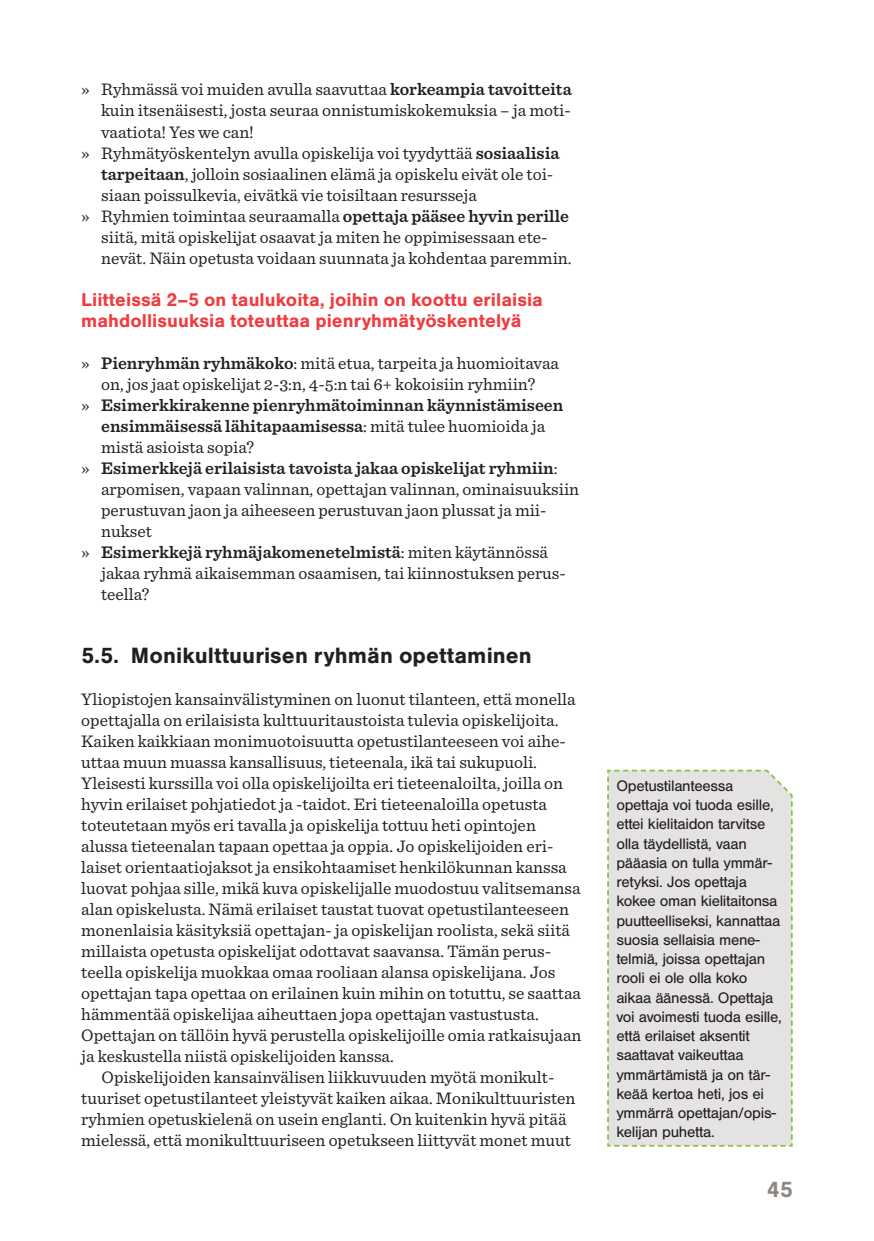
<style>
.page{position:relative;width:874px;height:1241px;background:#fff}
.page>*{position:absolute;margin:0;border:0;box-sizing:border-box;transform-origin:0 0}
.t1{font:700 22.93px "Nimbus San";letter-spacing:.005em;color:#231f20}
.t2{font:700 22.93px "Nimbus San";color:#8e8782}
.t3{font:700 19.25px/21px "Nimbus San";letter-spacing:.005em;color:#ee3d40}
.t4{font:17.5px "Sentinel";color:#231f20}
.t5{font:600 17.5px "Sentinel";color:#231f20}
.t6{font:15.75px/19.2px "Nimbus San";letter-spacing:-.02em;color:#231f20}
.s1{font-weight:600}
.s2{font-weight:400}
</style>
<div class="page">
<div style="left:607px;top:769px;width:186px;height:378px;background:#e5e3e2"></div>
<p class="t4" style="left:81px;top:76px;width:491px">» Ryhmässä voi muiden avulla saavuttaa <span class="s1">korkeampia tavoitteita</span></p>
<p class="t4" style="left:101px;top:97px;width:471px">kuin itsenäisesti, josta seuraa onnistumiskokemuksia – ja moti-</p>
<p class="t4" style="left:101px;top:118px;width:154px">vaatiota! Yes we can!</p>
<p class="t4" style="left:81px;top:139px;width:479px">» Ryhmätyöskentelyn avulla opiskelija voi tyydyttää <span class="s1">sosiaalisia</span></p>
<p class="t4" style="left:101px;top:160px;width:453px"><span class="s1">tarpeitaan</span>, jolloin sosiaalinen elämä ja opiskelu eivät ole toi-</p>
<p class="t4" style="left:101px;top:181px;width:377px">siaan poissulkevia, eivätkä vie toisiltaan resursseja</p>
<p class="t4" style="left:81px;top:202px;width:489px">» Ryhmien toimintaa seuraamalla <span class="s1">opettaja pääsee hyvin perille</span></p>
<p class="t4" style="left:101px;top:223px;width:447px">siitä, mitä opiskelijat osaavat ja miten he oppimisessaan ete-</p>
<p class="t4" style="left:101px;top:244px;width:471px">nevät. Näin opetusta voidaan suunnata ja kohdentaa paremmin.</p>
<p class="t3" style="left:81px;top:289px;width:463px">Liitteissä 2–5 on taulukoita, joihin on koottu erilaisia mahdollisuuksia toteuttaa pienryhmätyöskentelyä</p>
<p class="t4" style="left:81px;top:349px;width:479px">» <span class="s1">Pienryhmän ryhmäkoko</span>: mitä etua, tarpeita ja huomioitavaa</p>
<p class="t4" style="left:101px;top:370px;width:435px">on, jos jaat opiskelijat 2-3:n, 4-5:n tai 6+ kokoisiin ryhmiin?</p>
<p class="t5" style="left:81px;top:391px;width:483px"><span class="s2">»</span> Esimerkkirakenne pienryhmätoiminnan käynnistämiseen</p>
<p class="t5" style="left:101px;top:412px;width:445px">ensimmäisessä lähitapaamisessa<span class="s2">: mitä tulee huomioida ja</span></p>
<p class="t4" style="left:101px;top:433px;width:154px">mistä asioista sopia?</p>
<p class="t5" style="left:81px;top:454px;width:477px"><span class="s2">»</span> Esimerkkejä erilaisista tavoista jakaa opiskelijat ryhmiin<span class="s2">:</span></p>
<p class="t4" style="left:101px;top:475px;width:479px">arpomisen, vapaan valinnan, opettajan valinnan, ominaisuuksiin</p>
<p class="t4" style="left:101px;top:496px;width:447px">perustuvan jaon ja aiheeseen perustuvan jaon plussat ja mii-</p>
<p class="t4" style="left:101px;top:517px;width:52px">nukset</p>
<p class="t5" style="left:81px;top:538px;width:468px"><span class="s2">»</span> Esimerkkejä ryhmäjakomenetelmistä<span class="s2">: miten käytännössä</span></p>
<p class="t4" style="left:101px;top:559px;width:466px">jakaa ryhmä aikaisemman osaamisen, tai kiinnostuksen perus-</p>
<p class="t4" style="left:101px;top:580px;width:50px">teella?</p>
<h1 class="t1" style="left:81px;top:642px;width:452px">5.5. Monikulttuurisen ryhmän opettaminen</h1>
<p class="t4" style="left:81px;top:685px;width:495px">Yliopistojen kansainvälistyminen on luonut tilanteen, että monella</p>
<p class="t4" style="left:81px;top:706px;width:478px">opettajalla on erilaisista kulttuuritaustoista tulevia opiskelijoita.</p>
<p class="t4" style="left:81px;top:727px;width:486px">Kaiken kaikkiaan monimuotoisuutta opetustilanteeseen voi aihe-</p>
<p class="t4" style="left:81px;top:748px;width:457px">uttaa muun muassa kansallisuus, tieteenala, ikä tai sukupuoli.</p>
<p class="t4" style="left:81px;top:769px;width:483px">Yleisesti kurssilla voi olla opiskelijoilta eri tieteenaloilta, joilla on</p>
<p class="t4" style="left:81px;top:790px;width:467px">hyvin erilaiset pohjatiedot ja -taidot. Eri tieteenaloilla opetusta</p>
<p class="t4" style="left:81px;top:811px;width:456px">toteutetaan myös eri tavalla ja opiskelija tottuu heti opintojen</p>
<p class="t4" style="left:81px;top:832px;width:473px">alussa tieteenalan tapaan opettaa ja oppia. Jo opiskelijoiden eri-</p>
<p class="t4" style="left:81px;top:853px;width:486px">laiset orientaatiojaksot ja ensikohtaamiset henkilökunnan kanssa</p>
<p class="t4" style="left:81px;top:874px;width:500px">luovat pohjaa sille, mikä kuva opiskelijalle muodostuu valitsemansa</p>
<p class="t4" style="left:81px;top:895px;width:489px">alan opiskelusta. Nämä erilaiset taustat tuovat opetustilanteeseen</p>
<p class="t4" style="left:81px;top:916px;width:490px">monenlaisia käsityksiä opettajan- ja opiskelijan roolista, sekä siitä</p>
<p class="t4" style="left:81px;top:937px;width:471px">millaista opetusta opiskelijat odottavat saavansa. Tämän perus-</p>
<p class="t4" style="left:81px;top:958px;width:475px">teella opiskelija muokkaa omaa rooliaan alansa opiskelijana. Jos</p>
<p class="t4" style="left:81px;top:979px;width:501px">opettajan tapa opettaa on erilainen kuin mihin on totuttu, se saattaa</p>
<p class="t4" style="left:81px;top:1000px;width:459px">hämmentää opiskelijaa aiheuttaen jopa opettajan vastustusta.</p>
<p class="t4" style="left:81px;top:1021px;width:501px">Opettajan on tällöin hyvä perustella opiskelijoille omia ratkaisujaan</p>
<p class="t4" style="left:81px;top:1042px;width:314px">ja keskustella niistä opiskelijoiden kanssa.</p>
<p class="t4" style="left:102px;top:1063px;width:454px">Opiskelijoiden kansainvälisen liikkuvuuden myötä monikult-</p>
<p class="t4" style="left:81px;top:1084px;width:495px">tuuriset opetustilanteet yleistyvät kaiken aikaa. Monikulttuuristen</p>
<p class="t4" style="left:81px;top:1105px;width:486px">ryhmien opetuskielenä on usein englanti. On kuitenkin hyvä pitää</p>
<p class="t4" style="left:81px;top:1126px;width:491px">mielessä, että monikulttuuriseen opetukseen liittyvät monet muut</p>
<p class="t6" style="left:616px;top:776px;width:167px">Opetustilanteessa opettaja voi tuoda esille, ettei kielitaidon tarvitse olla täydellistä, vaan pääasia on tulla ymmär&shy;retyksi. Jos opettaja kokee oman kielitaitonsa puutteelliseksi, kannattaa suosia sellaisia mene&shy;telmiä, joissa opettajan rooli ei ole olla koko aikaa äänessä. Opettaja voi avoimesti tuoda esille, että erilaiset aksentit saattavat vaikeuttaa ymmärtämistä ja on tär&shy;keää kertoa heti, jos ei ymmärrä opettajan/opis&shy;kelijan puhetta.</p>
<h1 class="t2" style="left:766px;top:1176px;width:27px">45</h1>
</div>
